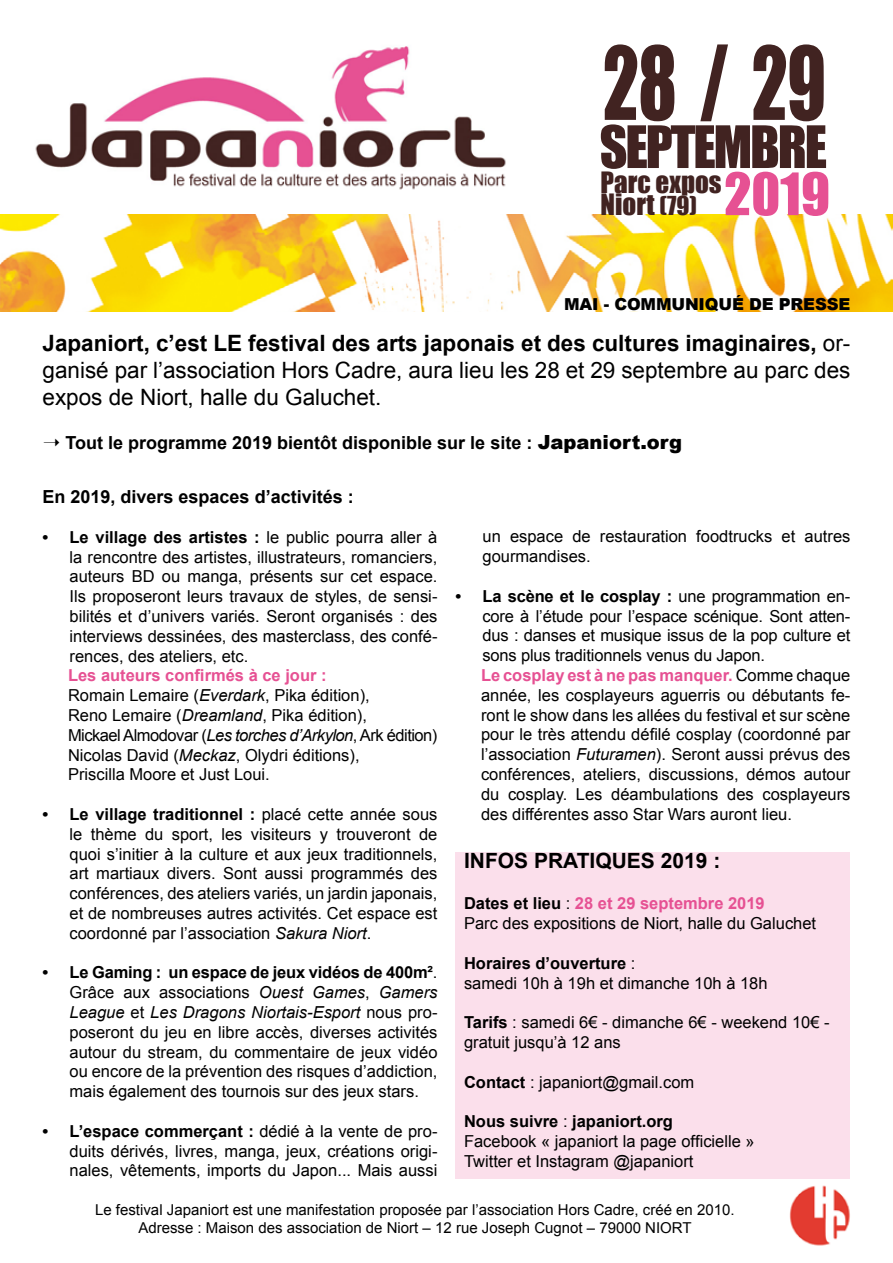
<style>
.page{position:relative;width:893px;height:1263px;background:#fff}
.page>*{position:absolute;margin:0;border:0;box-sizing:border-box;transform-origin:0 0}
.t1{font:93.6px "Impact";color:#412321;scale:.77 1}
.t2{font:54px "Impact";letter-spacing:-.04em;color:#412321}
.t3{font:54px "Impact";color:#e65193}
.t4{font:27px "Impact";color:#412321}
.t5{font:22.5px/27px "Arial";color:#000;text-align:justify}
.t6{font:700 21px "Arial";color:#000}
.t7{font:700 18px "Arial";color:#000}
.t8{font:16.5px/19.8px "Arial";color:#000;text-align:justify}
.t9{font:700 16.5px "Arial";color:#e65193}
.t10{font:16.5px "Arial";letter-spacing:-.03em;color:#000}
.t11{font:700 16.5px "Arial";color:#000}
.t12{font:900 16.5px "Arial";letter-spacing:-.01em;color:#000}
.t13{font:15px "Arial";color:#000}
.s1{font-size:24px}
.s2{font-weight:700}
.s3{font-family:"MS Mincho";font-weight:400}
.s4{font-weight:900;font-size:19.5px}
.s5{font-style:italic}
.s6{font-weight:700;color:#e65193}
.s7{color:#000}
.s8{font-weight:400;color:#000}
.s9{font-weight:400}
</style>
<div class="page">
<img style="left:789px;top:1185px;width:61px;height:61px">
<img style="left:0;top:215px;width:893px;height:96px">
<img style="left:35px;top:46px;width:471px;height:144px">
<div style="left:455px;top:853px;width:395px;height:326px;background:#fbdfeb"></div>
<p class="t1" style="left:603px;top:11px;width:291px">28 / 29</p>
<p class="t2" style="left:600px;top:105px;width:229px">SEPTEMBRE</p>
<p class="t3" style="left:724px;top:152px;width:107px">2019</p>
<p class="t4" style="left:601px;top:161px;width:122px">Parc expos</p>
<p class="t4" style="left:601px;top:184px;width:98px">Niort <span class="s1">(79)</span></p>
<p class="t12" style="left:564px;top:292px;width:288px">MAI - COMMUNIQUÉ DE PRESSE</p>
<p class="t5" style="left:43px;top:330px;width:809px"><span class="s2">Japaniort, c’est LE festival des arts japonais et des cultures imaginaires,</span> or&shy;ganisé par l’association Hors Cadre, aura lieu les 28 et 29 septembre au parc des expos de Niort, halle du Galuchet.</p>
<p class="t7" style="left:43px;top:430px;width:641px"><span class="s3">➝</span> Tout le programme 2019 bientôt disponible sur le site : <span class="s4">Japaniort.org</span></p>
<p class="t7" style="left:43px;top:485px;width:313px">En 2019, divers espaces d’activités :</p>
<p class="t8" style="left:70px;top:527px;width:369px;text-indent:-27px"><span class="s2">• Le village des artistes :</span> le public pourra aller à la rencontre des artistes, illustrateurs, romanciers, auteurs BD ou manga, présents sur cet espace.<br>Ils proposeront leurs travaux de styles, de sensi&shy;bilités et d’univers variés. Seront organisés : des interviews dessinées, des masterclass, des confé&shy;rences, des ateliers, etc.</p>
<p class="t9" style="left:68px;top:665px;width:260px">Les auteurs confirmés à ce jour :</p>
<p class="t8" style="left:68px;top:686px;width:303px">Romain Lemaire (<span class="s5">Everdark</span>, Pika édition),</p>
<p class="t8" style="left:68px;top:705px;width:300px">Reno Lemaire (<span class="s5">Dreamland</span>, Pika édition),</p>
<p class="t10" style="left:68px;top:724px;width:371px">Mickael Almodovar (<span class="s5">Les torches d’Arkylon</span>, Ark édition)</p>
<p class="t8" style="left:68px;top:745px;width:293px">Nicolas David (<span class="s5">Meckaz</span>, Olydri éditions),</p>
<p class="t8" style="left:68px;top:765px;width:203px">Priscilla Moore et Just Loui.</p>
<p class="t8" style="left:70px;top:804px;width:369px;text-indent:-27px"><span class="s2">• Le village traditionnel :</span> placé cette année sous le thème du sport, les visiteurs y trouveront de quoi s’initier à la culture et aux jeux traditionnels, art martiaux divers. Sont aussi programmés des conférences, des ateliers variés, un jardin japonais, et de nombreuses autres activités. Cet espace est coordonné par l’association <span class="s5">Sakura Niort</span>.</p>
<p class="t8" style="left:70px;top:963px;width:369px;text-indent:-27px"><span class="s2">• Le Gaming : un espace de jeux vidéos de 400m²</span>.<br>Grâce aux associations <span class="s5">Ouest Games</span>, <span class="s5">Gamers League</span> et <span class="s5">Les Dragons Niortais-Esport</span> nous pro&shy;poseront du jeu en libre accès, diverses activités autour du stream, du commentaire de jeux vidéo ou encore de la prévention des risques d’addiction, mais également des tournois sur des jeux stars.</p>
<p class="t8" style="left:70px;top:1121px;width:369px;text-indent:-27px"><span class="s2">• L’espace commerçant :</span> dédié à la vente de pro&shy;duits dérivés, livres, manga, jeux, créations origi&shy;nales, vêtements, imports du Japon... Mais aussi</p>
<p class="t8" style="left:482px;top:527px;width:369px">un espace de restauration foodtrucks et autres gourmandises.</p>
<p class="t8" style="left:482px;top:586px;width:369px;text-indent:-27px"><span class="s2">• La scène et le cosplay :</span> une programmation en&shy;core à l’étude pour l’espace scénique. Sont atten&shy;dus : danses et musique issus de la pop culture et sons plus traditionnels venus du Japon.</p>
<p class="t8" style="left:481px;top:665px;width:371px"><span class="s6">Le cosplay est à ne pas manquer.</span> Comme chaque année, les cosplayeurs aguerris ou débutants fe&shy;ront le show dans les allées du festival et sur scène pour le très attendu défilé cosplay (coordonné par l’association <span class="s5">Futuramen</span>). Seront aussi prévus des conférences, ateliers, discussions, démos autour du cosplay. Les déambulations des cosplayeurs des différentes asso Star Wars auront lieu.</p>
<p class="t6" style="left:464px;top:846px;width:258px">INFOS PRATIQUES 2019 :</p>
<p class="t9" style="left:464px;top:892px;width:302px"><span class="s7">Dates et lieu</span> <span class="s8">:</span> 28 et 29 septembre 2019</p>
<p class="t8" style="left:464px;top:913px;width:354px">Parc des expositions de Niort, halle du Galuchet</p>
<p class="t11" style="left:464px;top:952px;width:173px">Horaires d’ouverture <span class="s9">:</span></p>
<p class="t8" style="left:464px;top:973px;width:305px">samedi 10h à 19h et dimanche 10h à 18h</p>
<p class="t8" style="left:464px;top:1012px;width:367px"><span class="s2">Tarifs</span> : samedi 6€ - dimanche 6€ - weekend 10€ - gratuit jusqu’à 12 ans</p>
<p class="t8" style="left:464px;top:1072px;width:232px"><span class="s2">Contact</span> : japaniort@gmail.com</p>
<p class="t11" style="left:464px;top:1110px;width:211px">Nous suivre <span class="s9">:</span> japaniort.org</p>
<p class="t8" style="left:464px;top:1131px;width:292px">Facebook « japaniort la page officielle »</p>
<p class="t8" style="left:464px;top:1151px;width:231px">Twitter et Instagram @japaniort</p>
<p class="t13" style="left:95px;top:1200px;width:641px">Le festival Japaniort est une manifestation proposée par l’association Hors Cadre, créé en 2010.</p>
<p class="t13" style="left:138px;top:1218px;width:555px">Adresse : Maison des association de Niort – 12 rue Joseph Cugnot – 79000 NIORT</p>
</div>
